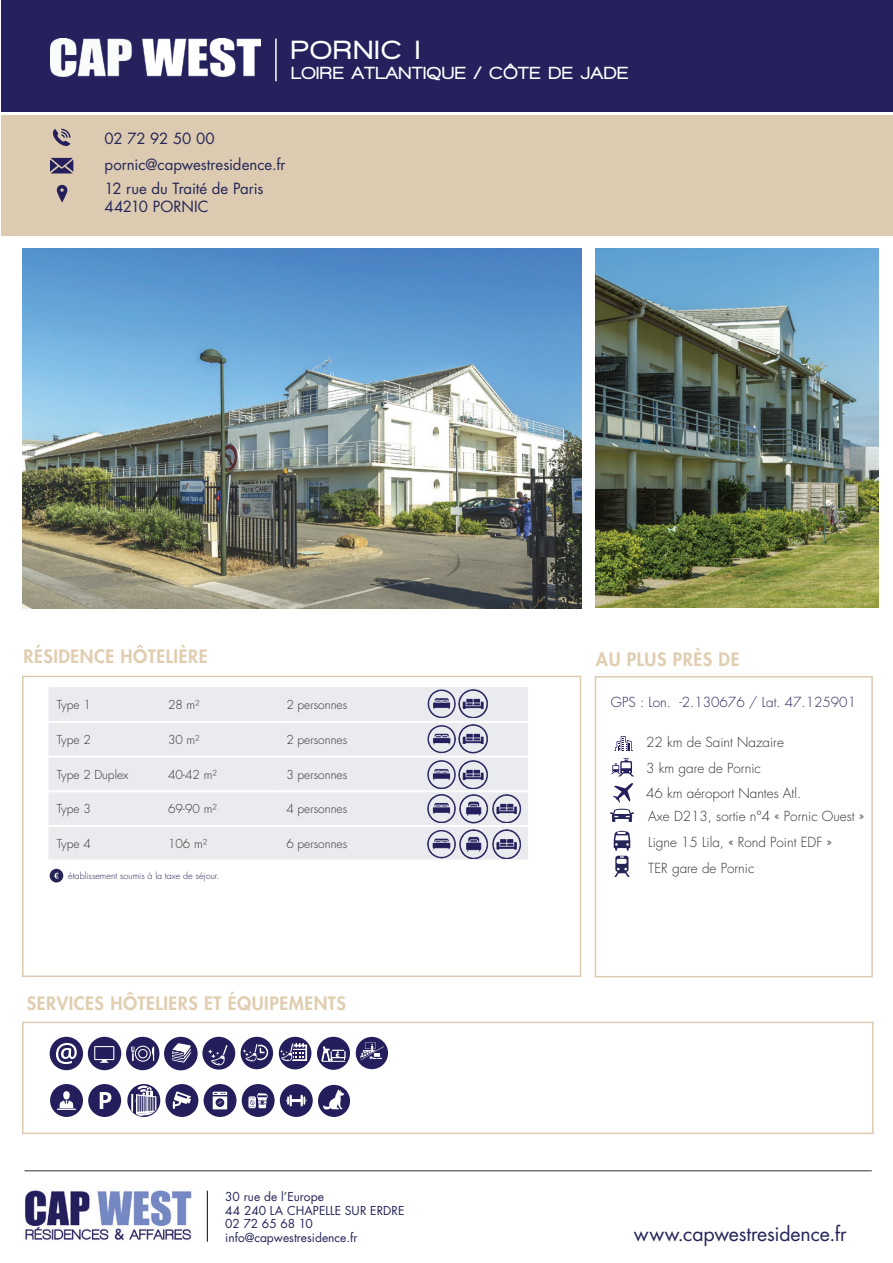
<style>
.page{position:relative;width:893px;height:1263px;background:#fff}
.page>*{position:absolute;margin:0;border:0;box-sizing:border-box;transform-origin:0 0}
.t1{font:900 27px "Walkway";letter-spacing:.1em;color:#fff}
.t2{font:19.5px "Futura LT";letter-spacing:-.005em;color:#252558}
.t3{font:800 18px "Futura LT";letter-spacing:.03em;color:#e1ceb1}
.t4{font:900 18px "Walkway";letter-spacing:.07em;color:#fff}
.t5{font:15px/25.5px "Futura LT";letter-spacing:-.005em;color:#252558}
.t6{font:300 13.5px/25.5px "Futura LT";color:#2f302f}
.t7{font:300 13.5px "Futura LT";color:#252558}
.t8{font:300 12px "Futura LT";color:#31312f}
.t9{font:12px/13.5px "Futura LT";color:#252558}
.t10{font:300 9px "Futura LT";color:#272756}
</style>
<div class="page">
<div style="left:595px;top:676px;width:278px;height:301px;border:2px solid #dccbb1"></div>
<div style="left:22px;top:1022px;width:852px;height:112px;border:2px solid #dccbb1"></div>
<div style="left:22px;top:676px;width:559px;height:301px;border:2px solid #dccbb1"></div>
<div style="left:1px;top:0;width:892px;height:111px;background:#25215d"></div>
<img style="left:50px;top:38px;width:210px;height:39px">
<div style="left:1px;top:116px;width:892px;height:120px;background:#dccbb1"></div>
<svg style="left:50px;top:158px;width:23px;height:15px"></svg>
<svg style="left:57px;top:185px;width:10px;height:17px"></svg>
<svg style="left:53px;top:129px;width:18px;height:17px"></svg>
<hr style="left:275px;top:39px;width:2px;height:42px;background:#fff">
<div style="left:88px;top:1037px;width:33px;height:33px;background:#241f5c;border-radius:50%"></div>
<svg style="left:94px;top:1046px;width:20px;height:17px"></svg>
<div style="left:164px;top:1037px;width:34px;height:33px;background:#241f5c;border-radius:50%"></div>
<svg style="left:171px;top:1042px;width:27px;height:21px"></svg>
<div style="left:126px;top:1037px;width:33px;height:33px;background:#241f5c;border-radius:50%"></div>
<svg style="left:131px;top:1046px;width:23px;height:16px"></svg>
<div style="left:50px;top:1037px;width:33px;height:33px;background:#241f5c;border-radius:50%"></div>
<svg style="left:56px;top:1043px;width:21px;height:21px"></svg>
<div style="left:50px;top:1084px;width:33px;height:33px;background:#241f5c;border-radius:50%"></div>
<svg style="left:57px;top:1091px;width:19px;height:19px"></svg>
<div style="left:88px;top:1084px;width:33px;height:33px;background:#241f5c;border-radius:50%"></div>
<svg style="left:100px;top:1092px;width:11px;height:17px"></svg>
<div style="left:165px;top:1084px;width:33px;height:33px;background:#241f5c;border-radius:50%"></div>
<svg style="left:173px;top:1091px;width:18px;height:18px"></svg>
<svg style="left:204px;top:1084px;width:33px;height:33px"></svg>
<svg style="left:213px;top:1092px;width:14px;height:17px"></svg>
<div style="left:242px;top:1084px;width:33px;height:33px;background:#241f5c;border-radius:50%"></div>
<svg style="left:248px;top:1093px;width:20px;height:15px"></svg>
<div style="left:280px;top:1084px;width:33px;height:33px;background:#241f5c;border-radius:50%"></div>
<svg style="left:286px;top:1095px;width:20px;height:11px"></svg>
<div style="left:202px;top:1037px;width:33px;height:32px;background:#241f5c;border-radius:50%"></div>
<svg style="left:208px;top:1045px;width:20px;height:20px"></svg>
<div style="left:318px;top:1085px;width:32px;height:32px;background:#241f5c;border-radius:50%"></div>
<svg style="left:321px;top:1088px;width:26px;height:26px"></svg>
<svg style="left:322px;top:1089px;width:22px;height:20px"></svg>
<div style="left:317px;top:1037px;width:33px;height:33px;background:#241f5c;border-radius:50%"></div>
<svg style="left:322px;top:1047px;width:24px;height:15px"></svg>
<div style="left:279px;top:1037px;width:32px;height:32px;background:#241f5c;border-radius:50%"></div>
<svg style="left:280px;top:1041px;width:27px;height:22px"></svg>
<div style="left:241px;top:1037px;width:32px;height:32px;background:#241f5c;border-radius:50%"></div>
<svg style="left:243px;top:1042px;width:25px;height:22px"></svg>
<svg style="left:127px;top:1084px;width:33px;height:33px"></svg>
<svg style="left:130px;top:1087px;width:27px;height:27px"></svg>
<svg style="left:131px;top:1085px;width:25px;height:31px"></svg>
<svg style="left:614px;top:831px;width:16px;height:46px"></svg>
<svg style="left:610px;top:809px;width:24px;height:13px"></svg>
<hr style="left:207px;top:1191px;width:1px;height:51px;background:#090906">
<hr style="left:25px;top:1170px;width:847px;height:1px;background:#2f302f">
<img style="left:25px;top:1190px;width:167px;height:50px">
<div style="left:50px;top:869px;width:13px;height:13px;background:#252558;border-radius:50%"></div>
<svg style="left:54px;top:873px;width:5px;height:6px"></svg>
<div style="left:49px;top:687px;width:479px;height:173px;background:#eaebee"></div>
<hr style="left:49px;top:721px;width:111px;height:2px;background:#fff">
<hr style="left:160px;top:721px;width:118px;height:2px;background:#fff">
<hr style="left:278px;top:721px;width:141px;height:2px;background:#fff">
<hr style="left:419px;top:721px;width:109px;height:2px;background:#fff">
<hr style="left:49px;top:755px;width:111px;height:3px;background:#fff">
<hr style="left:160px;top:755px;width:118px;height:3px;background:#fff">
<hr style="left:278px;top:755px;width:141px;height:3px;background:#fff">
<hr style="left:419px;top:755px;width:109px;height:3px;background:#fff">
<hr style="left:49px;top:790px;width:111px;height:2px;background:#fff">
<hr style="left:160px;top:790px;width:118px;height:2px;background:#fff">
<hr style="left:278px;top:790px;width:141px;height:2px;background:#fff">
<hr style="left:419px;top:790px;width:109px;height:2px;background:#fff">
<hr style="left:49px;top:825px;width:111px;height:2px;background:#fff">
<hr style="left:160px;top:825px;width:118px;height:2px;background:#fff">
<hr style="left:278px;top:825px;width:141px;height:2px;background:#fff">
<hr style="left:419px;top:825px;width:109px;height:2px;background:#fff">
<img style="left:427px;top:689px;width:29px;height:29px">
<img style="left:427px;top:724px;width:29px;height:29px">
<img style="left:427px;top:760px;width:29px;height:29px">
<img style="left:458px;top:689px;width:30px;height:29px">
<img style="left:458px;top:724px;width:30px;height:29px">
<img style="left:458px;top:760px;width:30px;height:29px">
<img style="left:491px;top:794px;width:30px;height:29px">
<img style="left:491px;top:829px;width:30px;height:29px">
<img style="left:427px;top:794px;width:29px;height:29px">
<img style="left:427px;top:829px;width:29px;height:29px">
<img style="left:459px;top:794px;width:29px;height:29px">
<img style="left:459px;top:829px;width:29px;height:29px">
<div style="left:356px;top:1037px;width:32px;height:32px;background:#241f5c;border-radius:50%"></div>
<svg style="left:360px;top:1042px;width:25px;height:19px"></svg>
<img style="left:22px;top:249px;width:559px;height:359px">
<img style="left:595px;top:249px;width:283px;height:359px">
<svg style="left:611px;top:758px;width:23px;height:18px"></svg>
<svg style="left:614px;top:736px;width:19px;height:15px"></svg>
<svg style="left:613px;top:783px;width:20px;height:20px"></svg>
<h1 class="t1" style="left:291px;top:35px;width:130px">PORNIC I</h1>
<h3 class="t4" style="left:291px;top:63px;width:338px">LOIRE ATLANTIQUE / CÔTE DE JADE</h3>
<p class="t5" style="left:105px;top:126px;width:183px">02 72 92 50 00 pornic@capwestresidence.fr</p>
<p class="t5" style="left:105px;top:179px;width:160px;line-height:18px">12 rue du Traité de Paris<br>44210 PORNIC</p>
<h3 class="t3" style="left:23px;top:644px;width:185px">RÉSIDENCE HÔTELIÈRE</h3>
<p class="t8" style="left:57px;top:698px;width:35px">Type 1</p>
<p class="t8" style="left:168px;top:698px;width:33px">28 m²</p>
<p class="t8" style="left:286px;top:698px;width:62px">2 personnes</p>
<p class="t8" style="left:57px;top:732px;width:35px">Type 2</p>
<p class="t8" style="left:168px;top:732px;width:33px">30 m²</p>
<p class="t8" style="left:286px;top:732px;width:62px">2 personnes</p>
<p class="t8" style="left:57px;top:767px;width:73px">Type 2 Duplex</p>
<p class="t8" style="left:168px;top:767px;width:50px">40-42 m²</p>
<p class="t8" style="left:286px;top:767px;width:62px">3 personnes</p>
<p class="t8" style="left:57px;top:802px;width:35px">Type 3</p>
<p class="t8" style="left:168px;top:802px;width:50px">69-90 m²</p>
<p class="t8" style="left:286px;top:802px;width:62px">4 personnes</p>
<p class="t8" style="left:57px;top:836px;width:35px">Type 4</p>
<p class="t8" style="left:168px;top:836px;width:41px">106 m²</p>
<p class="t8" style="left:286px;top:836px;width:62px">6 personnes</p>
<p class="t10" style="left:68px;top:870px;width:153px">établissement soumis à la taxe de séjour.</p>
<h3 class="t3" style="left:27px;top:991px;width:321px">SERVICES HÔTELIERS ET ÉQUIPEMENTS</h3>
<p class="t9" style="left:225px;top:1190px;width:181px">30 rue de l’Europe<br>44 240 LA CHAPELLE SUR ERDRE<br>02 72 65 68 10 info@capwestresidence.fr</p>
<h3 class="t3" style="left:596px;top:647px;width:145px">AU PLUS PRÈS DE</h3>
<p class="t7" style="left:611px;top:693px;width:247px">GPS : Lon. -2.130676 / Lat. 47.125901</p>
<p class="t6" style="left:646px;top:730px;width:139px">22 km de Saint Nazaire</p>
<p class="t6" style="left:646px;top:755px;width:157px">3 km gare de Pornic<br>46 km aéroport Nantes Atl.</p>
<p class="t6" style="left:648px;top:830px;width:185px">Ligne 15 Lila, « Rond Point EDF »<br>TER gare de Pornic</p>
<p class="t6" style="left:648px;top:804px;width:217px">Axe D213, sortie n°4 « Pornic Ouest »</p>
<h2 class="t2" style="left:634px;top:1221px;width:214px">www.capwestresidence.fr</h2>
</div>
